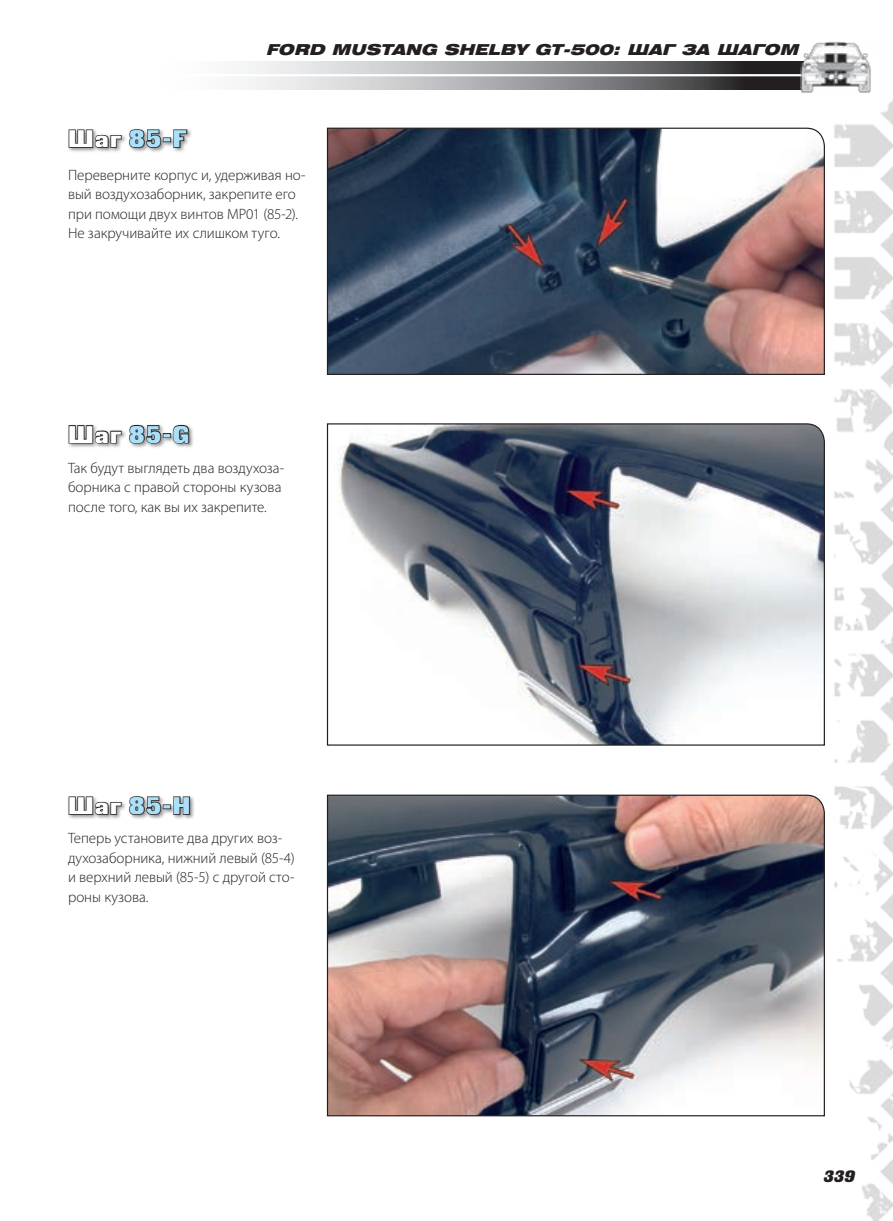
<style>
.page{position:relative;width:893px;height:1221px;background:#fff}
.page>*{position:absolute;margin:0;border:0;box-sizing:border-box;transform-origin:0 0}
.t1{font:24px "Black Grotesk C";letter-spacing:.05em;color:#aae0f9}
.t2{font:italic 16.5px "Black Grotesk C";color:#231f20}
.t3{font:300 15px/19.5px "Myriad Pro";letter-spacing:-.005em;color:#231f20}
.t4{font:italic 15px "Helios Ext Black C";color:#231f20}
.s1{color:#fff}
</style>
<div class="page">
<img style="left:712px;top:89px;width:181px;height:1131px">
<svg style="left:241px;top:61px;width:557px;height:28px;background:#979799"></svg>
<hr style="left:2px;top:74px;width:805px;height:2px;background:#fff">
<img style="left:798px;top:42px;width:75px;height:52px">
<img style="left:326px;top:127px;width:499px;height:248px">
<svg style="left:326px;top:422px;width:499px;height:324px"></svg>
<img style="left:326px;top:794px;width:499px;height:322px">
<div style="left:67px;top:423px;width:127px;height:25px;background:#231f20;opacity:.5"></div>
<svg style="left:68px;top:424px;width:54px;height:21px"></svg>
<svg style="left:128px;top:424px;width:34px;height:21px"></svg>
<div style="left:163px;top:433px;width:8px;height:5px;border:2px solid #231f20"></div>
<svg style="left:172px;top:424px;width:18px;height:21px"></svg>
<div style="left:67px;top:794px;width:128px;height:25px;background:#231f20;opacity:.5"></div>
<svg style="left:68px;top:795px;width:54px;height:21px"></svg>
<svg style="left:128px;top:795px;width:34px;height:21px"></svg>
<div style="left:163px;top:804px;width:8px;height:5px;border:2px solid #231f20"></div>
<svg style="left:172px;top:795px;width:19px;height:20px"></svg>
<div style="left:67px;top:127px;width:125px;height:26px;background:#231f20;opacity:.5"></div>
<svg style="left:68px;top:129px;width:54px;height:20px"></svg>
<svg style="left:128px;top:128px;width:34px;height:21px"></svg>
<div style="left:163px;top:137px;width:8px;height:5px;border:2px solid #231f20"></div>
<svg style="left:172px;top:129px;width:16px;height:19px"></svg>
<h1 class="t1" style="left:68px;top:124px;width:120px"><span class="s1">Шаг</span> 85-F</h1>
<p class="t4" style="left:266px;top:40px;width:538px">FORD MUSTANG SHELBY GT-500: ШАГ ЗА ШАГОМ</p>
<p class="t3" style="left:68px;top:165px;width:239px">Переверните корпус и, удерживая но&shy;вый воздухозаборник, закрепите его при помощи двух винтов MP01 (85-2).<br>Не закручивайте их слишком туго.</p>
<h1 class="t1" style="left:68px;top:420px;width:123px"><span class="s1">Шаг</span> 85-G</h1>
<p class="t3" style="left:68px;top:457px;width:218px">Так будут выглядеть два воздухоза&shy;борника с правой стороны кузова после того, как вы их закрепите.</p>
<h1 class="t1" style="left:68px;top:791px;width:124px"><span class="s1">Шаг</span> 85-H</h1>
<p class="t3" style="left:68px;top:828px;width:228px">Теперь установите два других воз&shy;духозаборника, нижний левый (85-4) и верхний левый (85-5) с другой сто&shy;роны кузова.</p>
<p class="t2" style="left:824px;top:1166px;width:33px">339</p>
</div>
